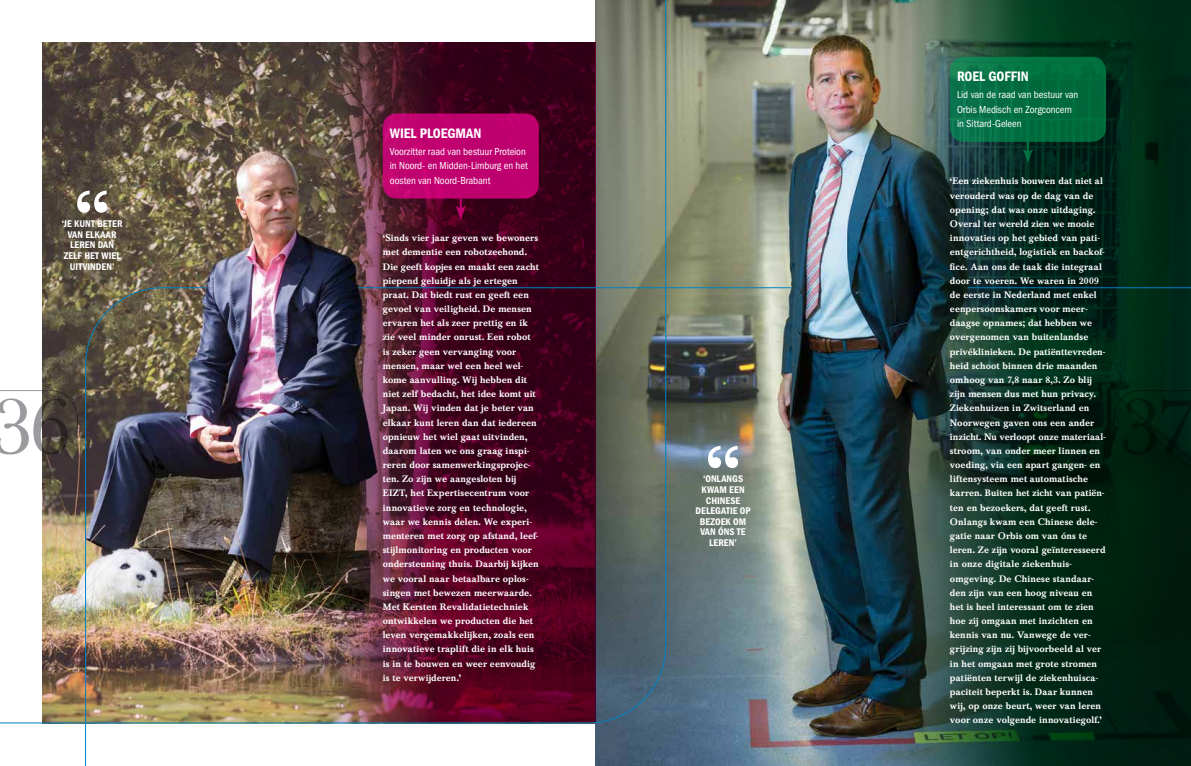
<style>
.page{position:relative;width:1191px;height:766px;background:#fff}
.page>*{position:absolute;margin:0;border:0;box-sizing:border-box;transform-origin:0 0}
.t1{font:79px "Baskerville BE";color:#999b9e}
.t2{font:14.2px "ITC Franklin Gothic Std Dm Cd";letter-spacing:-.01em;color:#fff}
.t3{font:condensed 10.5px/14.2px "ITC Franklin Gothic Std";letter-spacing:-.005em;color:#fff}
.t4{font:10px/10.6px "ITC Franklin Gothic Std Dm Cd";letter-spacing:.01em;color:#fff;text-align:center}
.t5{font:500 9.2px/14.2px "Baskerville BE";letter-spacing:.005em;color:#fff}
</style>
<div class="page">
<img style="left:595px;top:0;width:312px;height:765px">
<svg style="left:708px;top:446px;width:30px;height:22px"></svg>
<svg style="left:907px;top:0;width:284px;height:765px;background:#0f3024"></svg>
<img style="left:0;top:0;width:666px;height:723px">
<hr style="left:967px;top:287px;width:224px;height:1px;background:#0082c4">
<hr style="left:358px;top:287px;width:433px;height:1px;background:#0082c4">
<div style="left:950px;top:57px;width:156px;height:85px;background:linear-gradient(to right,#0c774f,#006838);border-radius:14px"></div>
<svg style="left:1022px;top:142px;width:11px;height:21px"></svg>
<svg style="left:77px;top:190px;width:30px;height:23px"></svg>
<div style="left:383px;top:113px;width:156px;height:85px;background:#bf006f;border-radius:14px"></div>
<svg style="left:456px;top:198px;width:10px;height:21px"></svg>
<svg style="left:0;top:389px;width:78px;height:44px"></svg>
<svg style="left:1112px;top:389px;width:79px;height:44px;background:#002413"></svg>
<p class="t4" style="left:62px;top:218px;width:62px">‘JE KUNT BETER<br>VAN ELKAAR<br>LEREN DAN<br>ZELF HET WIEL<br>UITVINDEN’</p>
<h1 class="t1" style="left:-8px;top:381px;width:80px">36</h1>
<h2 class="t2" style="left:390px;top:125px;width:93px">WIEL PLOEGMAN</h2>
<p class="t3" style="left:390px;top:145px;width:139px">Voorzitter raad van bestuur Proteion in Noord- en Midden-Limburg en het oosten van Noord-Brabant</p>
<p class="t5" style="left:383px;top:231px;width:157px">‘Sinds vier jaar geven we bewoners met dementie een robotzeehond.<br>Die geeft kopjes en maakt een zacht piepend geluidje als je ertegen praat. Dat biedt rust en geeft een gevoel van veiligheid. De mensen ervaren het als zeer prettig en ik zie veel minder onrust. Een robot is zeker geen vervanging voor mensen, maar wel een heel wel&shy;kome aanvulling. Wij hebben dit niet zelf bedacht, het idee komt uit<br>Japan. Wij vinden dat je beter van elkaar kunt leren dan dat iedereen opnieuw het wiel gaat uitvinden, daarom laten we ons graag inspi&shy;reren door samenwerkingsprojec&shy;ten. Zo zijn we aangesloten bij<br>EIZT, het Expertisecentrum voor innovatieve zorg en technologie, waar we kennis delen. We experi&shy;menteren met zorg op afstand, leef&shy;stijlmonitoring en producten voor ondersteuning thuis. Daarbij kijken we vooral naar betaalbare oplos&shy;singen met bewezen meerwaarde.<br>Met Kersten Revalidatietechniek ontwikkelen we producten die het leven vergemakkelijken, zoals een innovatieve traplift die in elk huis is in te bouwen en weer eenvoudig is te verwijderen.’</p>
<p class="t4" style="left:695px;top:473px;width:56px">‘ONLANGS<br>KWAM EEN<br>CHINESE<br>DELEGATIE OP<br>BEZOEK OM<br>VAN ÓNS TE<br>LEREN’</p>
<h2 class="t2" style="left:957px;top:69px;width:73px">ROEL GOFFIN</h2>
<p class="t3" style="left:957px;top:88px;width:123px">Lid van de raad van bestuur van<br>Orbis Medisch en Zorgconcern in Sittard-Geleen</p>
<p class="t5" style="left:950px;top:174px;width:157px">‘Een ziekenhuis bouwen dat niet al verouderd was op de dag van de opening; dat was onze uitdaging.<br>Overal ter wereld zien we mooie innovaties op het gebied van pati&shy;ëntgerichtheid, logistiek en backof&shy;fice. Aan ons de taak die integraal door te voeren. We waren in 2009 de eerste in Nederland met enkel eenpersoonskamers voor meer&shy;daagse opnames; dat hebben we overgenomen van buitenlandse privéklinieken. De patiënttevreden&shy;heid schoot binnen drie maanden omhoog van 7,8 naar 8,3. Zo blij zijn mensen dus met hun privacy.<br>Ziekenhuizen in Zwitserland en<br>Noorwegen gaven ons een ander inzicht. Nu verloopt onze materiaal&shy;stroom, van onder meer linnen en voeding, via een apart gangen- en liftensysteem met automatische karren. Buiten het zicht van patiën&shy;ten en bezoekers, dat geeft rust.<br>Onlangs kwam een Chinese dele&shy;gatie naar Orbis om van óns te leren. Ze zijn vooral geïnteresseerd in onze digitale ziekenhuis&shy;omgeving. De Chinese standaar&shy;den zijn van een hoog niveau en het is heel interessant om te zien hoe zij omgaan met inzichten en kennis van nu. Vanwege de ver&shy;grijzing zijn zij bijvoorbeeld al ver in het omgaan met grote stromen patiënten terwijl de ziekenhuisca&shy;paciteit beperkt is. Daar kunnen wij, op onze beurt, weer van leren voor onze volgende innovatiegolf.’</p>
</div>
